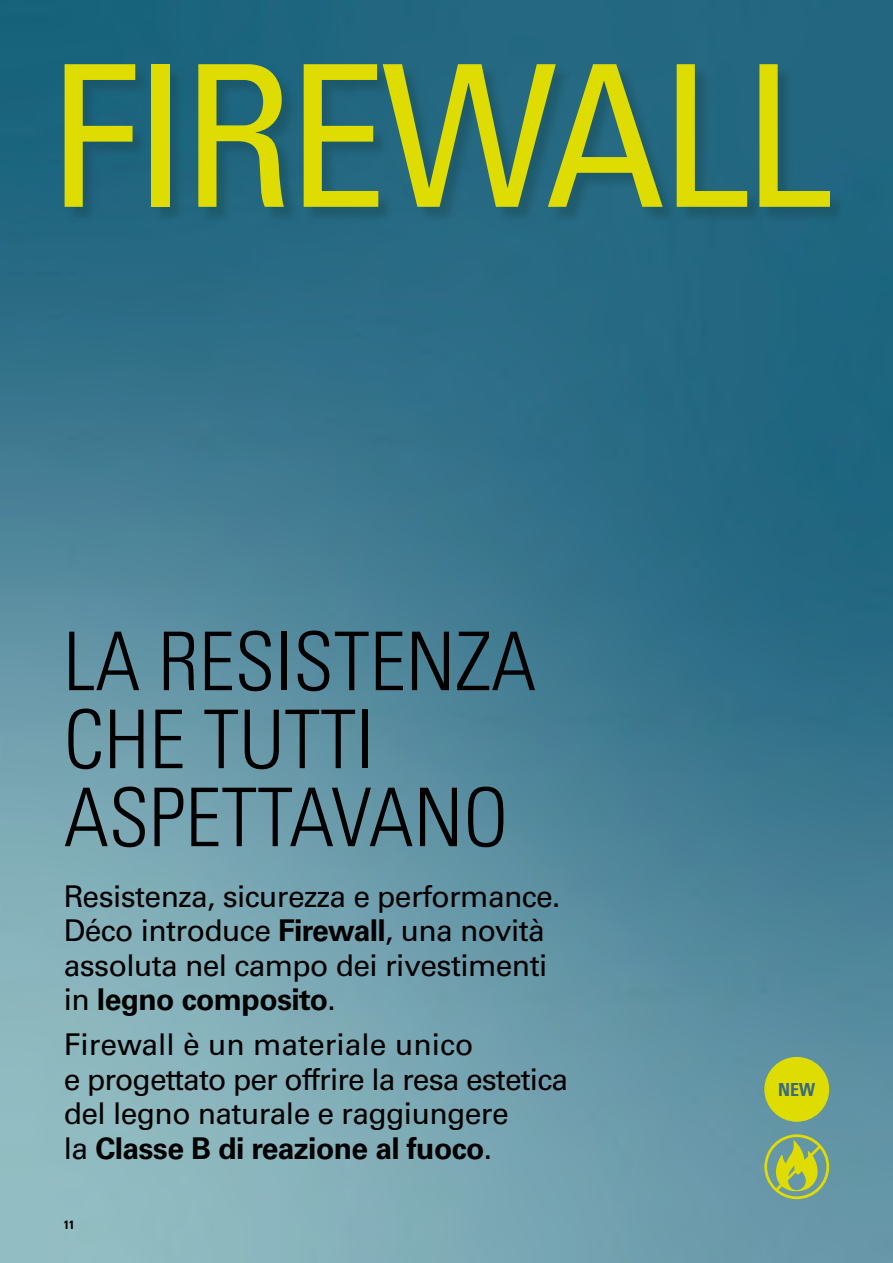
<style>
.page{position:relative;width:893px;height:1263px;background:#fff}
.page>*{position:absolute;margin:0;border:0;box-sizing:border-box;transform-origin:0 0}
.t1{font:condensed 197.55px "Univers LT Std";letter-spacing:-.025em;color:#dedc00}
.t2{font:300 condensed 81px/78px "Univers LT Std";color:#000}
.t3{font:30px/34.5px "Univers LT Std";letter-spacing:-.02em;color:#000}
.t4{font:700 condensed 18px "Univers LT Std";color:#3a6b82}
.t5{font:700 condensed 12px "Univers LT Std";color:#000}
.s1{font-weight:700}
</style>
<div class="page">
<img style="left:0;top:0;width:893px;height:1263px">
<div style="left:66px;top:66px;width:780px;height:158px;background:#194d59;opacity:.5"></div>
<svg style="left:764px;top:1134px;width:65px;height:65px;background:#94b164"></svg>
<div style="left:764px;top:1057px;width:65px;height:65px;background:#dedc00;border-radius:50%"></div>
<h1 class="t1" style="left:50px;top:11px;width:783px">FIREWALL</h1>
<h2 class="t2" style="left:64px;top:623px;width:474px">LA RESISTENZA<br>CHE TUTTI<br>ASPETTAVANO</h2>
<p class="t3" style="left:64px;top:879px;width:498px">Resistenza, sicurezza e performance.<br>Déco introduce <span class="s1">Firewall</span>, una novità assoluta nel campo dei rivestimenti in <span class="s1">legno composito</span>.</p>
<p class="t3" style="left:64px;top:1027px;width:506px">Firewall è un materiale unico<br>e progettato per offrire la resa estetica del legno naturale e raggiungere<br>la <span class="s1">Classe B di reazione al fuoco</span>.</p>
<p class="t5" style="left:64px;top:1218px;width:12px">11</p>
<p class="t4" style="left:778px;top:1078px;width:39px">NEW</p>
</div>
